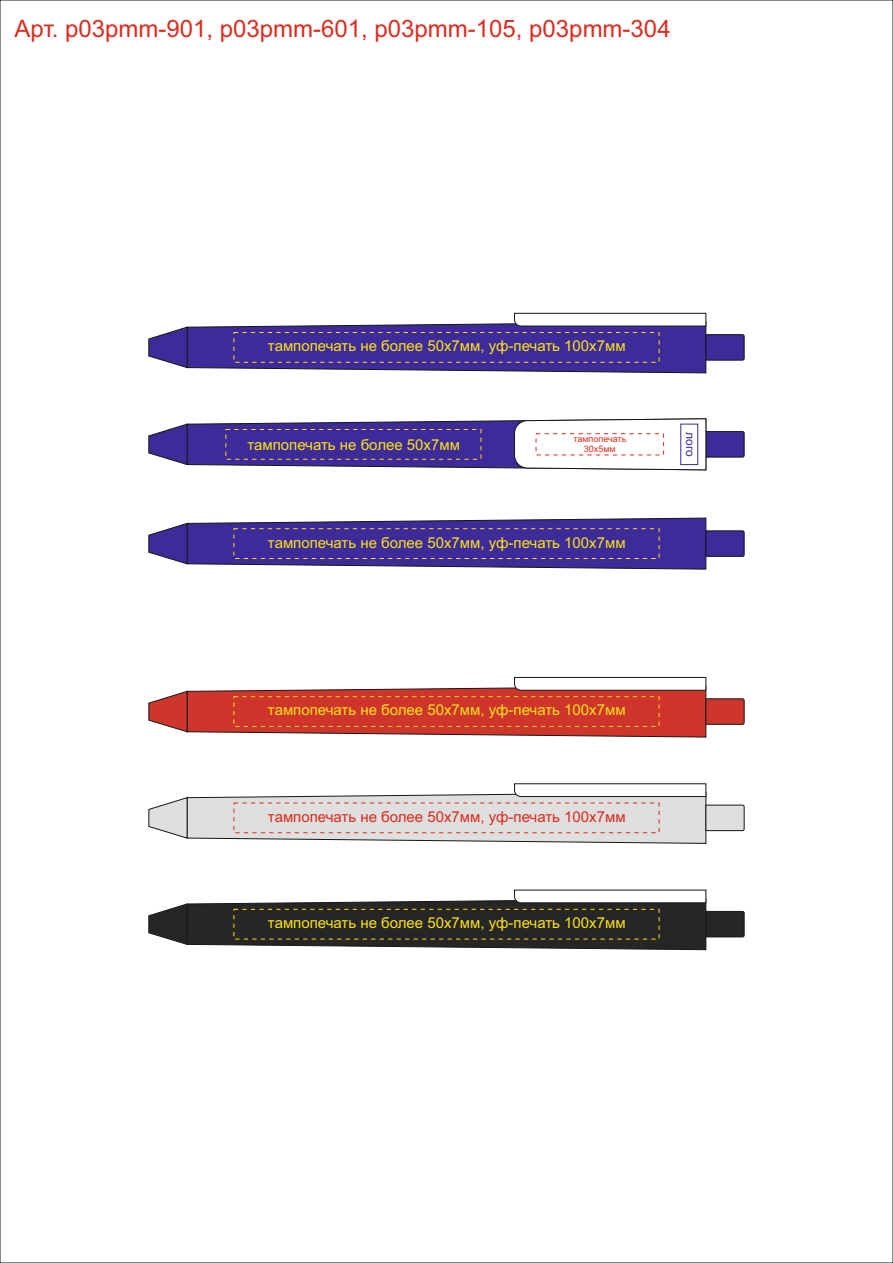
<style>
.page{position:relative;width:893px;height:1263px;background:#fff}
.page>*{position:absolute;margin:0;border:0;box-sizing:border-box;transform-origin:0 0}
.t1{font:24px "Arial";color:#dd2b1c}
.t2{font:15px "Arial";color:#fbe116}
.t3{font:15px "Arial";color:#dd2b1c}
.t4{font:12px "Arial";color:#3c2b99}
.t5{font:9px/10.1px "Arial";color:#dd2b1c;text-align:center}
</style>
<div class="page">
<svg style="left:148px;top:312px;width:597px;height:62px"></svg>
<svg style="left:148px;top:418px;width:597px;height:53px"></svg>
<svg style="left:148px;top:517px;width:597px;height:53px"></svg>
<div style="left:233px;top:332px;width:426px;height:31px;border:1px dashed #fbe116"></div>
<div style="left:225px;top:429px;width:256px;height:31px;border:1px dashed #fbe116"></div>
<div style="left:233px;top:528px;width:426px;height:31px;border:1px dashed #fbe116"></div>
<svg style="left:148px;top:677px;width:597px;height:61px"></svg>
<svg style="left:148px;top:783px;width:597px;height:61px"></svg>
<svg style="left:148px;top:889px;width:597px;height:61px"></svg>
<div style="left:233px;top:696px;width:426px;height:31px;border:1px dashed #fbe116"></div>
<h1 class="t1" style="left:15px;top:19px;width:658px">Арт. p03pmm-901, p03pmm-601, p03pmm-105, p03pmm-304</h1>
<p class="t2" style="left:268px;top:340px;width:359px">тампопечать не более 50х7мм, уф-печать 100х7мм</p>
<p class="t2" style="left:247px;top:439px;width:214px">тампопечать не более 50х7мм</p>
<p class="t4" style="left:695px;top:432px;width:26px;rotate:90deg">лого</p>
<p class="t5" style="left:573px;top:434px;width:54px">тампопечать<br>30х5мм</p>
<p class="t2" style="left:268px;top:537px;width:359px">тампопечать не более 50х7мм, уф-печать 100х7мм</p>
<p class="t2" style="left:268px;top:704px;width:359px">тампопечать не более 50х7мм, уф-печать 100х7мм</p>
<p class="t3" style="left:268px;top:811px;width:359px">тампопечать не более 50х7мм, уф-печать 100х7мм</p>
<p class="t2" style="left:268px;top:917px;width:359px">тампопечать не более 50х7мм, уф-печать 100х7мм</p>
</div>
